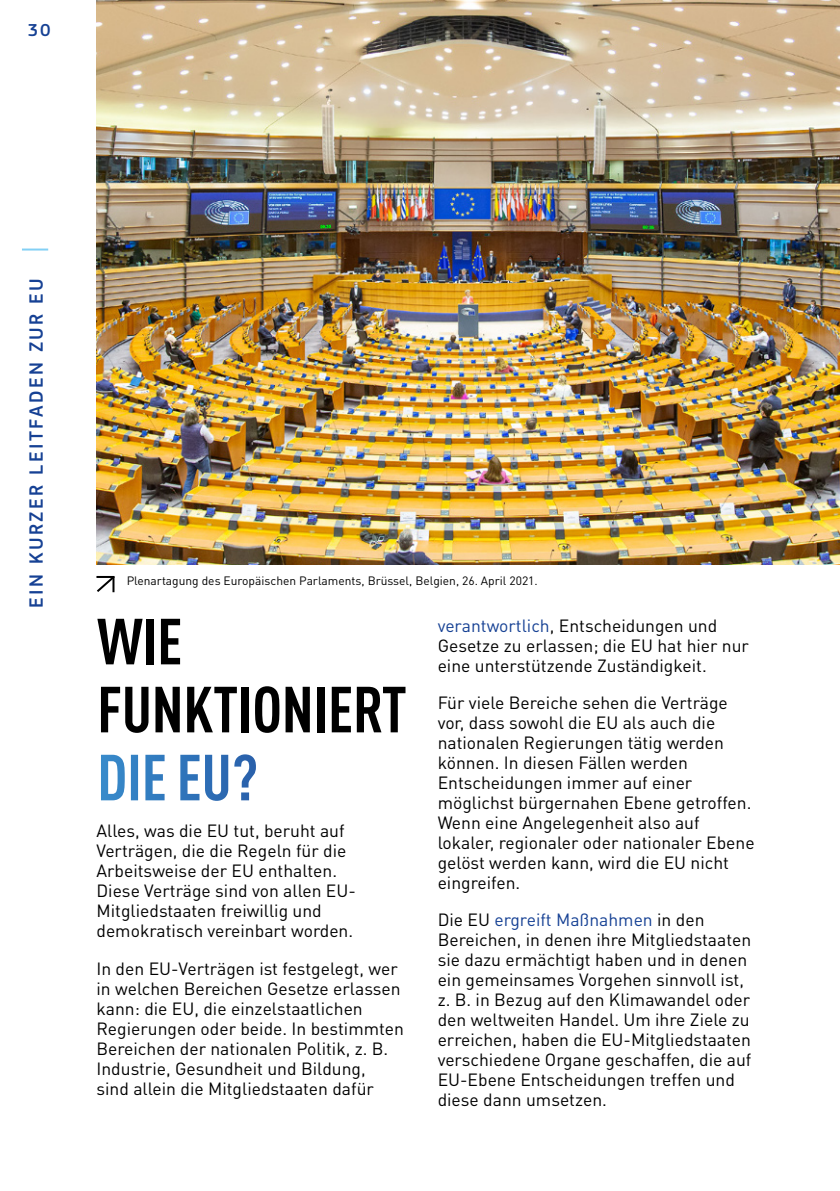
<style>
.page{position:relative;width:840px;height:1191px;background:#fff}
.page>*{position:absolute;margin:0;border:0;box-sizing:border-box;transform-origin:0 0}
.Heading_1_Left{font:700 condensed 64px/68px "DIN Pro";letter-spacing:-.005em;color:#000}
.t1{font:500 20px "EC Square Sans Pro";letter-spacing:.12em;color:#164194}
.t2{font:500 18px "EC Square Sans Pro";color:#164194}
.body_text{font:17.6px/20px "DIN Pro";color:#000}
.t3{font:12px "DIN Pro";color:#000}
.s1{color:#fff}
.s2{color:#164194}
</style>
<div class="page">
<hr style="left:22px;top:248px;width:26px;height:2px;background:#83d0f5">
<svg style="left:96px;top:576px;width:19px;height:17px"></svg>
<img style="left:96px;top:0;width:743px;height:565px">
<p class="t2" style="left:28px;top:20px;width:24px">30</p>
<p class="t1" style="left:25px;top:608px;width:331px;rotate:-90deg">EIN KURZER LEITFADEN ZUR EU</p>
<p class="t3" style="left:127px;top:572px;width:412px">Plenartagung des Europäischen Parlaments, Brüssel, Belgien, 26. April 2021.</p>
<h1 class="Heading_1_Left" style="left:97px;top:602px;width:311px">WIE<br>FUNKTIONIERT<br><span class="s1">DIE EU?</span></h1>
<p class="body_text" style="left:96px;top:820px;width:261px">Alles, was die EU tut, beruht auf<br>Verträgen, die die Regeln für die<br>Arbeitsweise der EU enthalten.<br>Diese Verträge sind von allen EU-<br>Mitgliedstaaten freiwillig und demokratisch vereinbart worden.</p>
<p class="body_text" style="left:96px;top:957px;width:309px">In den EU-Verträgen ist festgelegt, wer in welchen Bereichen Gesetze erlassen kann: die EU, die einzelstaatlichen Regierungen oder beide. In bestimmten Bereichen der nationalen Politik, z. B.<br>Industrie, Gesundheit und Bildung,<br>sind allein die Mitgliedstaaten dafür</p>
<p class="body_text" style="left:437px;top:615px;width:313px"><span class="s2">verantwortlich</span>, Entscheidungen und<br>Gesetze zu erlassen; die EU hat hier nur eine unterstützende Zuständigkeit.</p>
<p class="body_text" style="left:437px;top:692px;width:318px">Für viele Bereiche sehen die Verträge vor, dass sowohl die EU als auch die nationalen Regierungen tätig werden können. In diesen Fällen werden Entscheidungen immer auf einer möglichst bürgernahen Ebene getroffen.<br>Wenn eine Angelegenheit also auf lokaler, regionaler oder nationaler Ebene gelöst werden kann, wird die EU nicht eingreifen.</p>
<p class="body_text" style="left:437px;top:909px;width:315px">Die EU <span class="s2">ergreift Maßnahmen</span> in den Bereichen, in denen ihre Mitgliedstaaten sie dazu ermächtigt haben und in denen ein gemeinsames Vorgehen sinnvoll ist, z. B. in Bezug auf den Klimawandel oder den weltweiten Handel. Um ihre Ziele zu erreichen, haben die EU-Mitgliedstaaten verschiedene Organe geschaffen, die auf EU-Ebene Entscheidungen treffen und diese dann umsetzen.</p>
</div>
